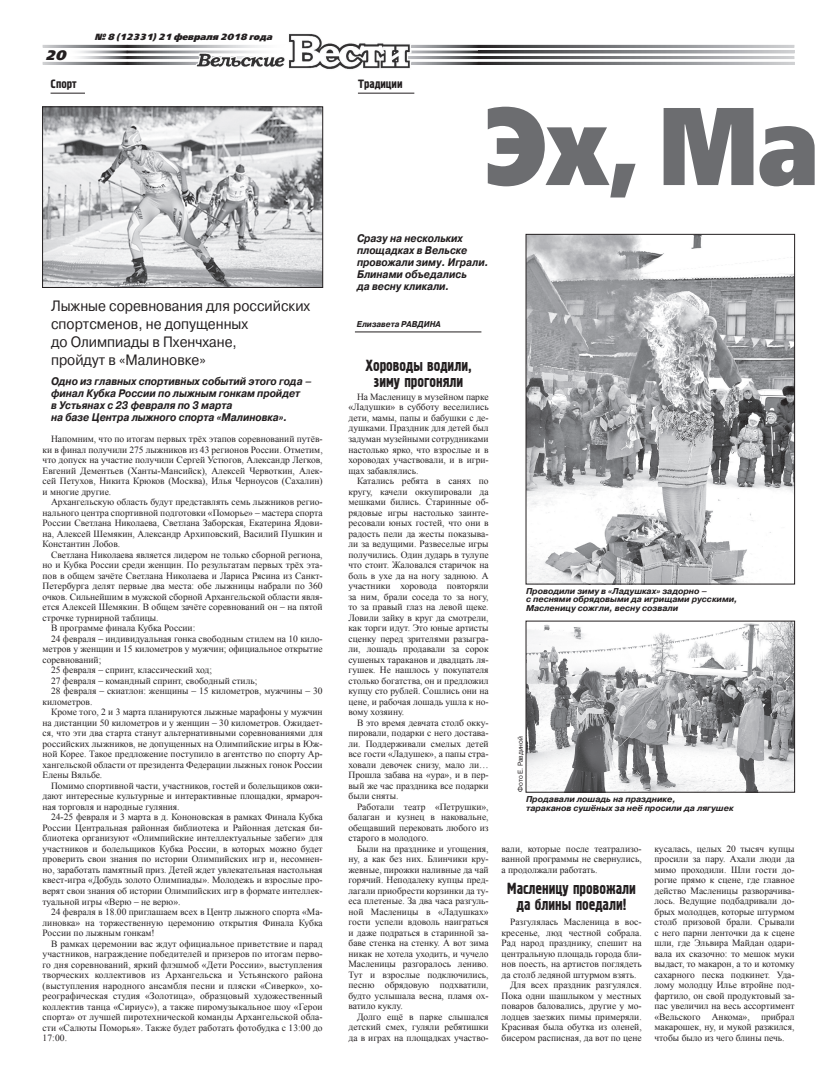
<style>
.page{position:relative;width:823px;height:1078px;background:#fff}
.page>*{position:absolute;margin:0;border:0;box-sizing:border-box;transform-origin:0 0}
.Заголовок_жирный_25{font:110px "Free Set Black C";color:#6c6d70;scale:.84 1}
.Главка{font:16px/16px "Hermes";color:#231f20;text-align:center;scale:.92 1}
.Заголовок_пр_15х18{font:15px/18px "Pragmatica C";color:#231f20;scale:.92 1}
.t1{font:italic 14px "Free Set Extra CTT";color:#231f20}
.Рубрика{font:12px "Hermes C";color:#231f20}
.Вводка_2{font:italic 700 11px/12px "Pragmatica C";color:#231f20;scale:.9 1}
.Стандарт_Таймс{font:9.5px/10.5px "Times New Roman";color:#231f20;text-align:justify}
.t2{font:italic 9px "Free Set Black C";color:#231f20}
.Подпись_под_фото{font:italic 700 8.5px/8.5px "Pragmatica C";color:#231f20}
.Подпись{font:italic 700 8.5px "Pragmatica C";color:#231f20;scale:.92 1}
.Стандарт_Прагматика{font:7px "Pragmatica C";color:#231f20;scale:.92 1}
</style>
<div class="page">
<img style="left:44px;top:109px;width:276px;height:176px">
<div style="left:42px;top:107px;width:280px;height:180px;border:1px solid #231f20"></div>
<div style="left:68px;top:51px;width:59px;height:2px;border:1px solid #fff"></div>
<div style="left:68px;top:56px;width:59px;height:3px;border:1px solid #fff"></div>
<img style="left:195px;top:34px;width:216px;height:36px">
<hr style="left:355px;top:332px;width:126px;height:1px;background:#231f20">
<hr style="left:358px;top:93px;width:56px;height:1px;background:#231f20">
<hr style="left:51px;top:93px;width:34px;height:1px;background:#231f20">
<img style="left:527px;top:623px;width:265px;height:167px">
<img style="left:527px;top:236px;width:265px;height:346px">
<div style="left:525px;top:234px;width:269px;height:350px;border:1px solid #231f20"></div>
<p class="t1" style="left:45px;top:47px;width:27px">20</p>
<p class="t2" style="left:94px;top:31px;width:182px">№ 8 (12331)21 февраля2018 года</p>
<p class="Рубрика" style="left:51px;top:77px;width:27px">Спорт</p>
<p class="Рубрика" style="left:358px;top:77px;width:46px">Традиции</p>
<p class="Заголовок_жирный_25" style="left:484px;top:77px;width:399px">Эх, Ма</p>
<p class="Заголовок_пр_15х18" style="left:51px;top:296px;width:283px">Лыжные соревнования для российских спортсменов, не допущенных<br>до Олимпиады в Пхенчхане,<br>пройдут в «Малиновке»</p>
<p class="Вводка_2" style="left:51px;top:375px;width:291px">Одно из главных спортивных событий этого года – финал Кубка России по лыжным гонкам пройдет<br>в Устьянах с 23 февраля по 3 марта<br>на базе Центра лыжного спорта «Малиновка».</p>
<p class="Стандарт_Таймс" style="left:43px;top:433px;width:281px;text-indent:9px">Напомним, что по итогам первых трёх этапов соревнований путёв&shy;ки в финал получили 275 лыжников из 43 регионов России. Отметим, что допуск на участие получили Сергей Устюгов, Александр Легков, Евгений Дементьев (Ханты-Мансийск), Алексей Червоткин, Алек&shy;сей Петухов, Никита Крюков (Москва), Илья Черноусов (Сахалин) и многие другие.</p>
<p class="Стандарт_Таймс" style="left:43px;top:496px;width:281px;text-indent:9px">Архангельскую область будут представлять семь лыжников регио&shy;нального центра спортивной подготовки «Поморье» – мастера спорта России Светлана Николаева, Светлана Заборская, Екатерина Ядови&shy;на, Алексей Шемякин, Александр Архиповский, Василий Пушкин и Константин Лобов.</p>
<p class="Стандарт_Таймс" style="left:43px;top:549px;width:281px;text-indent:9px">Светлана Николаева является лидером не только сборной региона, но и Кубка России среди женщин. По результатам первых трёх эта&shy;пов в общем зачёте Светлана Николаева и Лариса Рясина из Санкт-Петербурга делят первые два места: обе лыжницы набрали по 360 очков. Сильнейшим в мужской сборной Архангельской области явля&shy;ется Алексей Шемякин. В общем зачёте соревнований он – на пятой строчке турнирной таблицы.</p>
<p class="Стандарт_Таймс" style="left:51px;top:622px;width:146px">В программе финала Кубка России:</p>
<p class="Стандарт_Таймс" style="left:43px;top:633px;width:281px;text-indent:9px">24 февраля – индивидуальная гонка свободным стилем на 10 кило&shy;метров у женщин и 15 километров у мужчин; официальное открытие соревнований;</p>
<p class="Стандарт_Таймс" style="left:51px;top:664px;width:162px">25 февраля – спринт, классический ход;</p>
<p class="Стандарт_Таймс" style="left:51px;top:675px;width:208px">27 февраля – командный спринт, свободный стиль;</p>
<p class="Стандарт_Таймс" style="left:43px;top:685px;width:281px;text-indent:9px">28 февраля – скиатлон: женщины – 15 километров, мужчины – 30 километров.</p>
<p class="Стандарт_Таймс" style="left:43px;top:706px;width:281px;text-indent:9px">Кроме того, 2 и 3 марта планируются лыжные марафоны у мужчин на дистанции 50 километров и у женщин – 30 километров. Ожидает&shy;ся, что эти два старта станут альтернативными соревнованиями для российских лыжников, не допущенных на Олимпийские игры в Юж&shy;ной Корее. Такое предложение поступило в агентство по спорту Ар&shy;хангельской области от президента Федерации лыжных гонок России Елены Вяльбе.</p>
<p class="Стандарт_Таймс" style="left:43px;top:780px;width:281px;text-indent:9px">Помимо спортивной части, участников, гостей и болельщиков ожи&shy;дают интересные культурные и интерактивные площадки, ярмароч&shy;ная торговля и народные гуляния.</p>
<p class="Стандарт_Таймс" style="left:43px;top:811px;width:281px;text-indent:9px">24-25 февраля и 3 марта в д. Кононовская в рамках Финала Кубка России Центральная районная библиотека и Районная детская би&shy;блиотека организуют «Олимпийские интеллектуальные забеги» для участников и болельщиков Кубка России, в которых можно будет проверить свои знания по истории Олимпийских игр и, несомнен&shy;но, заработать памятный приз. Детей ждет увлекательная настольная квест-игра «Добудь золото Олимпиады». Молодежь и взрослые про&shy;верят свои знания об истории Олимпийских игр в формате интеллек&shy;туальной игры «Верю – не верю».</p>
<p class="Стандарт_Таймс" style="left:43px;top:906px;width:281px;text-indent:9px">24 февраля в 18.00 приглашаем всех в Центр лыжного спорта «Ма&shy;линовка» на торжественную церемонию открытия Финала Кубка России по лыжным гонкам!</p>
<p class="Стандарт_Таймс" style="left:43px;top:937px;width:281px;text-indent:9px">В рамках церемонии вас ждут официальное приветствие и парад участников, награждение победителей и призеров по итогам перво&shy;го дня соревнований, яркий флэшмоб «Дети России», выступления творческих коллективов из Архангельска и Устьянского района (выступления народного ансамбля песни и пляски «Сиверко», хо&shy;реографическая студия «Золотица», образцовый художественный коллектив танца «Сириус»), а также пиромузыкальное шоу «Герои спорта» от лучшей пиротехнической команды Архангельской обла&shy;сти «Салюты Поморья». Также будет работать фотобудка с 13:00 до 17:00.</p>
<p class="Вводка_2" style="left:357px;top:232px;width:148px">Сразу на нескольких площадках в Вельске провожали зиму. Играли.<br>Блинами объедались<br>да весну кликали.</p>
<p class="Подпись" style="left:357px;top:319px;width:92px">Елизавета РАВДИНА</p>
<p class="Главка" style="left:365px;top:357px;width:117px">Хороводы водили, зиму прогоняли</p>
<p class="Стандарт_Таймс" style="left:348px;top:391px;width:142px;text-indent:9px">На Масленицу в музейном парке «Ладушки» в субботу веселились дети, мамы, папы и бабушки с де&shy;душками. Праздник для детей был задуман музейными сотрудниками настолько ярко, что взрослые и в хороводах участвовали, и в игри&shy;щах забавлялись.</p>
<p class="Стандарт_Таймс" style="left:348px;top:475px;width:142px;text-indent:9px">Катались ребята в санях по кругу, качели оккупировали да мешками бились. Старинные об&shy;рядовые игры настолько заинте&shy;ресовали юных гостей, что они в радость пели да жесты показыва&shy;ли за ведущими. Развеселые игры получились. Один дударь в тулупе что стоит. Жаловался старичок на боль в ухе да на ногу заднюю. А участники хоровода повторяли за ним, брали соседа то за ногу, то за правый глаз на левой щеке.<br>Ловили зайку в круг да смотрели, как торги идут. Это юные артисты сценку перед зрителями разыгра&shy;ли, лошадь продавали за сорок сушеных тараканов и двадцать ля&shy;гушек. Не нашлось у покупателя столько богатства, он и предложил купцу сто рублей. Сошлись они на цене, и рабочая лошадь ушла к но&shy;вому хозяину.</p>
<p class="Стандарт_Таймс" style="left:348px;top:717px;width:142px;text-indent:9px">В это время девчата столб окку&shy;пировали, подарки с него достава&shy;ли. Поддерживали смелых детей все гости «Ладушек», а папы стра&shy;ховали девочек снизу, мало ли… Прошла забава на «ура», и в пер&shy;вый же час праздника все подарки были сняты.</p>
<p class="Стандарт_Таймс" style="left:348px;top:801px;width:142px;text-indent:9px">Работали театр «Петрушки», балаган и кузнец в наковальне, обещавший перековать любого из старого в молодого.</p>
<p class="Стандарт_Таймс" style="left:348px;top:843px;width:142px;text-indent:9px">Были на празднике и угощения, ну, а как без них. Блинчики кру&shy;жевные, пирожки наливные да чай горячий. Неподалеку купцы пред&shy;лагали приобрести корзинки да ту&shy;еса плетеные. За два часа разгуль&shy;ной Масленицы в «Ладушках» гости успели вдоволь наиграться и даже подраться в старинной за&shy;баве стенка на стенку. А вот зима никак не хотела уходить, и чучело Масленицы разгоралось лениво.<br>Тут и взрослые подключились, песню обрядовую подхватили, будто услышала весна, пламя ох&shy;ватило куклу.</p>
<p class="Стандарт_Таймс" style="left:348px;top:1011px;width:142px;text-indent:9px">Долго ещё в парке слышался детский смех, гуляли ребятишки да в играх на площадках участво-</p>
<p class="Подпись_под_фото" style="left:525px;top:586px;width:213px">Проводили зиму в «Ладушках» задорно –<br>с песнями обрядовыми да игрищами русскими,<br>Масленицу сожгли, весну созвали</p>
<p class="Стандарт_Прагматика" style="left:516px;top:791px;width:62px;rotate:-90deg">Фото Е. Равдиной</p>
<p class="Подпись_под_фото" style="left:525px;top:794px;width:209px">Продавали лошадь на празднике,<br>тараканов сушёных за неё просили да лягушек</p>
<p class="Стандарт_Таймс" style="left:501px;top:842px;width:141px">вали, которые после театрализо&shy;ванной программы не свернулись, а продолжали работать.</p>
<p class="Главка" style="left:507px;top:881px;width:141px">Масленицу провожали да блины поедали!</p>
<p class="Стандарт_Таймс" style="left:501px;top:916px;width:141px;text-indent:9px">Разгулялась Масленица в вос&shy;кресенье, люд честной собрала.<br>Рад народ празднику, спешит на центральную площадь города бли&shy;нов поесть, на артистов поглядеть да столб ледяной штурмом взять.</p>
<p class="Стандарт_Таймс" style="left:501px;top:979px;width:141px;text-indent:9px">Для всех праздник разгулялся.<br>Пока одни шашлыком у местных поваров баловались, другие у мо&shy;лодцев заезжих пимы примеряли.<br>Красивая была обутка из оленей, бисером расписная, да вот по цене</p>
<p class="Стандарт_Таймс" style="left:654px;top:842px;width:141px">кусалась, целых 20 тысяч купцы просили за пару. Ахали люди да мимо проходили. Шли гости до&shy;рогие прямо к сцене, где главное действо Масленицы разворачива&shy;лось. Ведущие подбадривали до&shy;брых молодцев, которые штурмом столб призовой брали. Срывали с него парни ленточки да к сцене шли, где Эльвира Майдан одари&shy;вала их сказочно: то мешок муки выдаст, то макарон, а то и котомку сахарного песка подкинет. Уда&shy;лому молодцу Илье втройне под&shy;фартило, он свой продуктовый за&shy;пас увеличил на весь ассортимент «Вельского Анкома», прибрал макарошек, ну, и мукой разжился, чтобы было из чего блины печь.</p>
</div>
